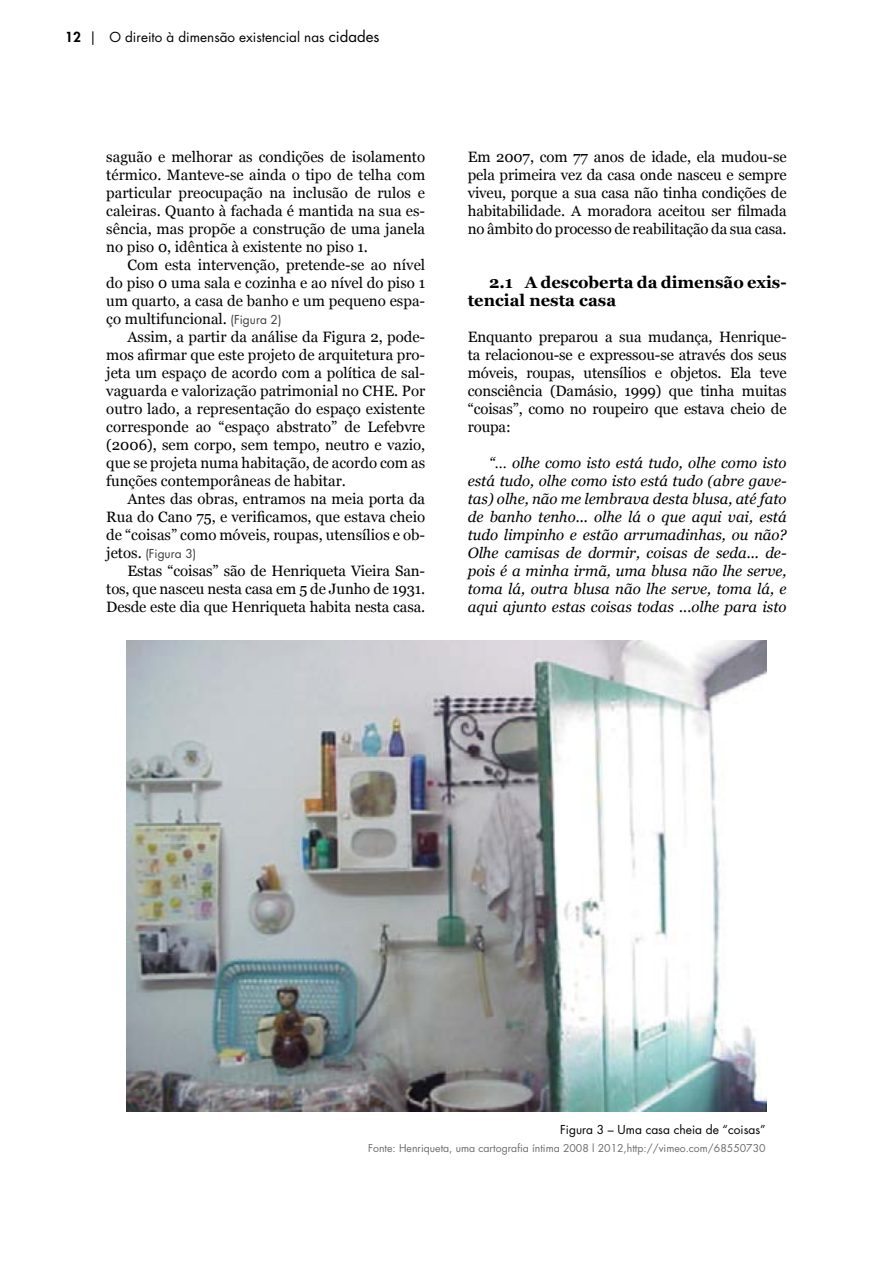
<style>
.page{position:relative;width:893px;height:1263px;background:#fff}
.page>*{position:absolute;margin:0;border:0;box-sizing:border-box;transform-origin:0 0}
.t1{font:700 16.5px/18px "Georgia";color:#000}
.t2{font:15px/18px "Georgia";color:#000;text-align:justify}
.t3{font:italic 15px/18px "Georgia";color:#000;text-align:justify}
.t4{font:13.5px "Futura Std";color:#000}
.t5{font:12px "Futura Std";color:#000}
.t6{font:12px "Futura Std";color:#3d3c3e}
.t7{font:10.5px "Futura Std";color:#6b6d6e}
.s1{font-weight:800}
.s2{font-size:15px}
.s3{font-family:"Futura Std";font-size:12px;color:#3d3c3e}
.s4{font-family:"Georgia";font-size:15px;color:#000}
</style>
<div class="page">
<img style="left:126px;top:641px;width:640px;height:470px">
<p class="t4" style="left:65px;top:29px;width:316px"><span class="s1">12</span> | O direito à dimensão existencial nas <span class="s2">cidades</span></p>
<p class="t2" style="left:106px;top:148px;width:320px">saguão e melhorar as condições de isolamento térmico. Manteve-se ainda o tipo de telha com particular preocupação na inclusão de rulos e caleiras. Quanto à fachada é mantida na sua es&shy;sência, mas propõe a construção de uma janela no piso 0, idêntica à existente no piso 1.</p>
<p class="t2" style="left:106px;top:256px;width:320px;text-indent:21px">Com esta intervenção, pretende-se ao nível do piso 0 uma sala e cozinha e ao nível do piso 1 um quarto, a casa de banho e um pequeno espa&shy;ço multifuncional. <span class="s3">(Figura 2)</span></p>
<p class="t2" style="left:106px;top:328px;width:320px;text-indent:21px">Assim, a partir da análise da Figura 2, pode&shy;mos afirmar que este projeto de arquitetura pro&shy;jeta um espaço de acordo com a política de sal&shy;vaguarda e valorização patrimonial no CHE. Por outro lado, a representação do espaço existente corresponde ao “espaço abstrato” de Lefebvre (2006), sem corpo, sem tempo, neutro e vazio, que se projeta numa habitação, de acordo com as funções contemporâneas de habitar.</p>
<p class="t2" style="left:106px;top:490px;width:320px;text-indent:21px">Antes das obras, entramos na meia porta da Rua do Cano 75, e verificamos, que estava cheio de “coisas” como móveis, roupas, utensílios e ob-</p>
<p class="t6" style="left:106px;top:546px;width:91px"><span class="s4">jetos.</span> (Figura 3)</p>
<p class="t2" style="left:106px;top:562px;width:320px;text-indent:21px">Estas “coisas” são de Henriqueta Vieira San&shy;tos, que nasceu nesta casa em 5 de Junho de 1931.<br>Desde este dia que Henriqueta habita nesta casa.</p>
<p class="t2" style="left:468px;top:148px;width:320px">Em 2007, com 77 anos de idade, ela mudou-se pela primeira vez da casa onde nasceu e sempre viveu, porque a sua casa não tinha condições de habitabilidade. A moradora aceitou ser filmada no âmbito do processo de reabilitação da sua casa.</p>
<p class="t1" style="left:468px;top:273px;width:320px;text-indent:21px">2.1 A descoberta da dimensão exis&shy;tencial nesta casa</p>
<p class="t2" style="left:468px;top:328px;width:320px">Enquanto preparou a sua mudança, Henrique&shy;ta relacionou-se e expressou-se através dos seus móveis, roupas, utensílios e objetos. Ela teve consciência (Damásio, 1999) que tinha muitas “coisas”, como no roupeiro que estava cheio de roupa:</p>
<p class="t3" style="left:468px;top:454px;width:320px;text-indent:21px">“… olhe como isto está tudo, olhe como isto está tudo, olhe como isto está tudo (abre gave&shy;tas) olhe, não me lembrava desta blusa, até fato de banho tenho... olhe lá o que aqui vai, está tudo limpinho e estão arrumadinhas, ou não?<br>Olhe camisas de dormir, coisas de seda... de&shy;pois é a minha irmã, uma blusa não lhe serve, toma lá, outra blusa não lhe serve, toma lá, e aqui ajunto estas coisas todas ...olhe para isto</p>
<p class="t5" style="left:560px;top:1122px;width:207px">Figura 3 – Uma casa cheia de “coisas”</p>
<p class="t7" style="left:368px;top:1141px;width:399px">Fonte: Henriqueta, uma cartografia íntima 2008 l 2012,http://vimeo.com/68550730</p>
</div>
